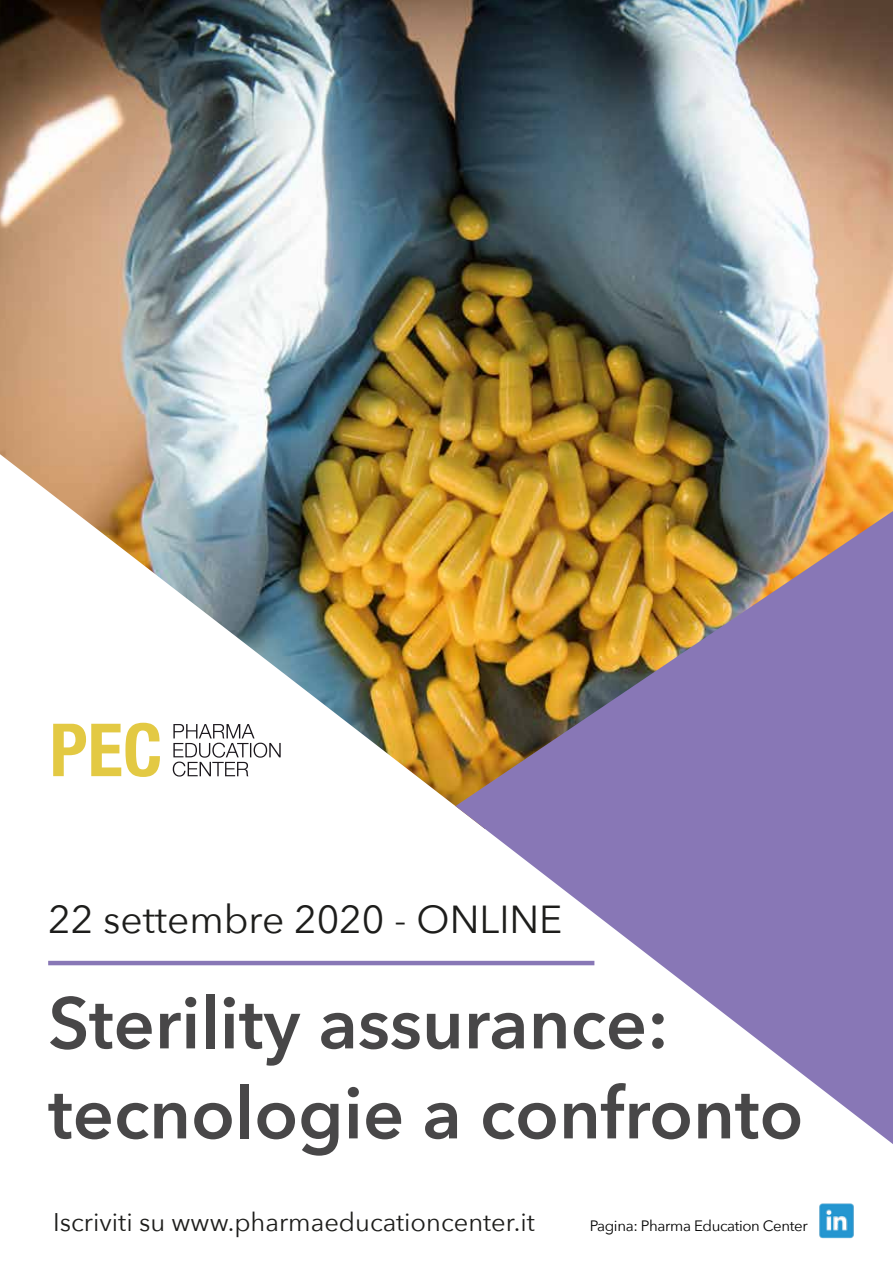
<style>
.page{position:relative;width:893px;height:1263px;background:#fff}
.page>*{position:absolute;margin:0;border:0;box-sizing:border-box;transform-origin:0 0}
.t1{font:600 72px/90px "Avenir Next";color:#484748}
.t2{font:39px "Avenir Next";color:#1d1d1b}
.t3{font:25.5px "Avenir Next";color:#1d1d1b}
.t4{font:15px "Avenir Next";letter-spacing:-.025em;color:#000101}
</style>
<div class="page">
<img style="left:0;top:0;width:893px;height:454px">
<img style="left:0;top:454px;width:893px;height:512px">
<svg style="left:455px;top:511px;width:438px;height:633px;fill:#8877b6"></svg>
<hr style="left:48px;top:961px;width:546px;height:4px;background:#8877b6">
<svg style="left:53px;top:723px;width:107px;height:54px"></svg>
<svg style="left:173px;top:724px;width:108px;height:52px"></svg>
<img style="left:819px;top:1203px;width:35px;height:36px">
<h2 class="t2" style="left:48px;top:887px;width:516px">22 settembre 2020 - ONLINE</h2>
<h1 class="t1" style="left:48px;top:976px;width:757px">Sterility assurance: tecnologie a confronto</h1>
<p class="t3" style="left:53px;top:1200px;width:483px">Iscriviti su www.pharmaeducationcenter.it</p>
<p class="t4" style="left:590px;top:1213px;width:219px">Pagina: Pharma Education Center</p>
</div>
